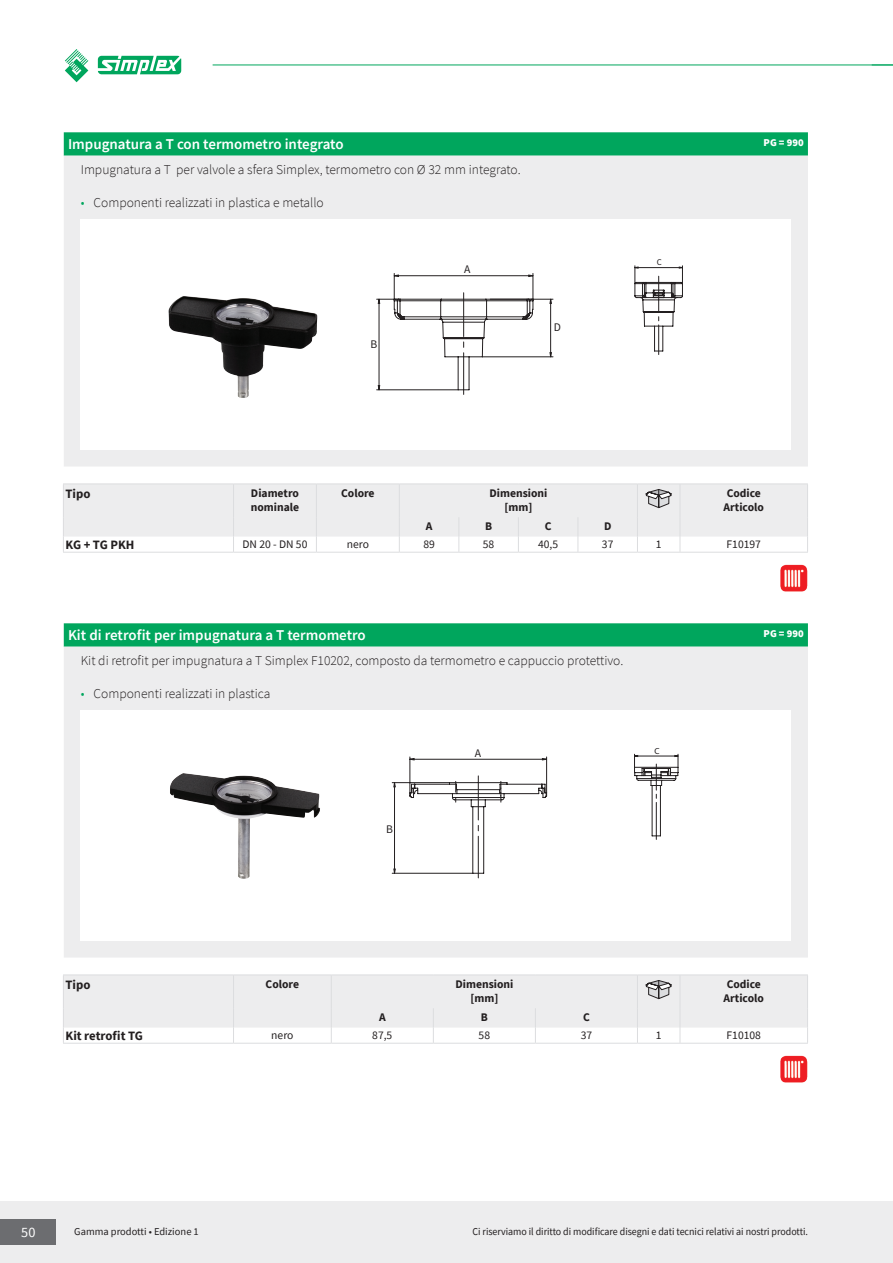
<style>
.page{position:relative;width:893px;height:1263px;background:#fff}
.page>*{position:absolute;margin:0;border:0;box-sizing:border-box;transform-origin:0 0}
.t1{font:600 15px "Source Sans Pro";color:#fff}
.t2{font:14.25px "Source Sans Pro";color:#fff}
.t3{font:300 13.5px "Source Sans Pro";color:#231f20}
.t4{font:700 12.75px "Source Sans Pro";color:#231f20}
.t5{font:700 11.7px/14px "Source Sans Pro";color:#231f20}
.t6{font:11.7px "Source Sans Pro";color:#231f20}
.t7{font:11.55px "Source Sans Pro";color:#231f20}
.t8{font:10.5px "Source Sans Pro";letter-spacing:-.005em;color:#231f20;scale:.95 1}
.t9{font:10.5px "Source Sans Pro";letter-spacing:-.005em;color:#231f20}
.t10{font:900 10.5px "Source Sans Pro";color:#fff}
.t11{font:8.85px "Source Sans Pro";color:#231f20}
.t12{font:8.85px "Myriad Pro";color:#231f20}
.s1{color:#00a65d}
</style>
<div class="page">
<div style="left:0;top:1201px;width:893px;height:62px;background:#ededee"></div>
<div style="left:0;top:1219px;width:55px;height:26px;background:#6c6d70"></div>
<hr style="left:213px;top:65px;width:680px;height:1px;background:#00a65d">
<svg style="left:65px;top:49px;width:23px;height:33px"></svg>
<svg style="left:98px;top:56px;width:83px;height:18px"></svg>
<svg style="left:64px;top:132px;width:744px;height:24px;background:#08a862"></svg>
<div style="left:64px;top:156px;width:744px;height:310px;background:#ededee"></div>
<div style="left:81px;top:219px;width:710px;height:230px;background:#fff"></div>
<img style="left:168px;top:296px;width:149px;height:102px">
<hr style="left:490px;top:299px;width:63px;height:1px;background:#231f20">
<hr style="left:482px;top:357px;width:71px;height:1px;background:#231f20">
<svg style="left:377px;top:273px;width:175px;height:121px"></svg>
<svg style="left:634px;top:266px;width:49px;height:89px"></svg>
<hr style="left:63px;top:483px;width:170px;height:1px;background:#dcdddf">
<hr style="left:233px;top:483px;width:83px;height:1px;background:#dcdddf">
<hr style="left:316px;top:483px;width:83px;height:1px;background:#dcdddf">
<hr style="left:399px;top:483px;width:60px;height:1px;background:#dcdddf">
<hr style="left:459px;top:483px;width:59px;height:1px;background:#dcdddf">
<hr style="left:518px;top:483px;width:60px;height:1px;background:#dcdddf">
<hr style="left:578px;top:483px;width:59px;height:1px;background:#dcdddf">
<hr style="left:637px;top:483px;width:43px;height:1px;background:#dcdddf">
<hr style="left:680px;top:483px;width:128px;height:1px;background:#dcdddf">
<hr style="left:63px;top:552px;width:170px;height:1px;background:#dcdddf">
<hr style="left:233px;top:552px;width:83px;height:1px;background:#dcdddf">
<hr style="left:316px;top:552px;width:83px;height:1px;background:#dcdddf">
<hr style="left:399px;top:552px;width:60px;height:1px;background:#dcdddf">
<hr style="left:459px;top:552px;width:59px;height:1px;background:#dcdddf">
<hr style="left:518px;top:552px;width:60px;height:1px;background:#dcdddf">
<hr style="left:578px;top:552px;width:59px;height:1px;background:#dcdddf">
<hr style="left:637px;top:552px;width:43px;height:1px;background:#dcdddf">
<hr style="left:680px;top:552px;width:128px;height:1px;background:#dcdddf">
<svg style="left:63px;top:484px;width:745px;height:68px"></svg>
<img style="left:781px;top:564px;width:27px;height:27px">
<svg style="left:64px;top:623px;width:744px;height:24px;background:#08a862"></svg>
<div style="left:64px;top:647px;width:744px;height:310px;background:#ededee"></div>
<div style="left:81px;top:710px;width:710px;height:230px;background:#fff"></div>
<img style="left:170px;top:773px;width:150px;height:106px">
<hr style="left:392px;top:782px;width:57px;height:1px;background:#231f20">
<hr style="left:392px;top:873px;width:81px;height:1px;background:#231f20">
<hr style="left:546px;top:757px;width:1px;height:36px;background:#231f20">
<hr style="left:410px;top:757px;width:1px;height:36px;background:#231f20">
<svg style="left:393px;top:758px;width:154px;height:120px"></svg>
<svg style="left:634px;top:754px;width:45px;height:85px"></svg>
<hr style="left:63px;top:974px;width:170px;height:1px;background:#dcdddf">
<hr style="left:233px;top:974px;width:98px;height:1px;background:#dcdddf">
<hr style="left:331px;top:974px;width:102px;height:1px;background:#dcdddf">
<hr style="left:433px;top:974px;width:102px;height:1px;background:#dcdddf">
<hr style="left:535px;top:974px;width:102px;height:1px;background:#dcdddf">
<hr style="left:637px;top:974px;width:43px;height:1px;background:#dcdddf">
<hr style="left:680px;top:974px;width:128px;height:1px;background:#dcdddf">
<hr style="left:63px;top:1043px;width:170px;height:1px;background:#dcdddf">
<hr style="left:233px;top:1043px;width:98px;height:1px;background:#dcdddf">
<hr style="left:331px;top:1043px;width:102px;height:1px;background:#dcdddf">
<hr style="left:433px;top:1043px;width:102px;height:1px;background:#dcdddf">
<hr style="left:535px;top:1043px;width:102px;height:1px;background:#dcdddf">
<hr style="left:637px;top:1043px;width:43px;height:1px;background:#dcdddf">
<hr style="left:680px;top:1043px;width:128px;height:1px;background:#dcdddf">
<svg style="left:63px;top:975px;width:745px;height:68px"></svg>
<img style="left:781px;top:1055px;width:27px;height:27px">
<p class="t1" style="left:68px;top:134px;width:277px">Impugnatura a T con termometro integrato</p>
<p class="t10" style="left:764px;top:135px;width:42px">PG = 990</p>
<p class="t3" style="left:81px;top:162px;width:441px">Impugnatura a T per valvole a sfera Simplex, termometro con Ø 32 mm integrato.</p>
<p class="t3" style="left:81px;top:194px;width:245px"><span class="s1">•</span> Componenti realizzati in plastica e metallo</p>
<p class="t6" style="left:371px;top:337px;width:8px">B</p>
<p class="t6" style="left:464px;top:262px;width:8px">A</p>
<p class="t6" style="left:554px;top:320px;width:9px">D</p>
<p class="t11" style="left:657px;top:257px;width:7px">C</p>
<p class="t4" style="left:66px;top:485px;width:26px">Tipo</p>
<p class="t5" style="left:251px;top:486px;width:50px">Diametro nominale</p>
<p class="t5" style="left:341px;top:486px;width:35px">Colore</p>
<p class="t5" style="left:489px;top:486px;width:59px;text-align:center">Dimensioni [mm]</p>
<p class="t5" style="left:724px;top:486px;width:42px">Codice<br>Articolo</p>
<p class="t5" style="left:426px;top:519px;width:8px">A</p>
<p class="t5" style="left:485px;top:519px;width:9px">B</p>
<p class="t5" style="left:545px;top:519px;width:8px">C</p>
<p class="t5" style="left:604px;top:519px;width:9px">D</p>
<p class="t4" style="left:66px;top:536px;width:70px">KG + TG PKH</p>
<p class="t7" style="left:242px;top:537px;width:66px">DN 20 - DN 50</p>
<p class="t7" style="left:347px;top:537px;width:24px">nero</p>
<p class="t7" style="left:423px;top:537px;width:13px">89</p>
<p class="t7" style="left:483px;top:537px;width:13px">58</p>
<p class="t7" style="left:538px;top:537px;width:22px">40,5</p>
<p class="t7" style="left:602px;top:537px;width:13px">37</p>
<p class="t7" style="left:656px;top:537px;width:7px">1</p>
<p class="t7" style="left:727px;top:537px;width:36px">F10197</p>
<p class="t1" style="left:68px;top:625px;width:299px">Kit di retrofit per impugnatura a T termometro</p>
<p class="t10" style="left:764px;top:626px;width:42px">PG = 990</p>
<p class="t3" style="left:81px;top:653px;width:544px">Kit di retrofit per impugnatura a T Simplex F10202, composto da termometro e cappuccio protettivo.</p>
<p class="t3" style="left:81px;top:685px;width:191px"><span class="s1">•</span> Componenti realizzati in plastica</p>
<p class="t6" style="left:386px;top:821px;width:8px">B</p>
<p class="t6" style="left:475px;top:746px;width:8px">A</p>
<p class="t12" style="left:655px;top:745px;width:7px">C</p>
<p class="t4" style="left:66px;top:976px;width:26px">Tipo</p>
<p class="t5" style="left:266px;top:977px;width:35px">Colore</p>
<p class="t5" style="left:455px;top:977px;width:59px;text-align:center">Dimensioni [mm]</p>
<p class="t5" style="left:724px;top:977px;width:42px">Codice<br>Articolo</p>
<p class="t5" style="left:379px;top:1010px;width:8px">A</p>
<p class="t5" style="left:481px;top:1010px;width:9px">B</p>
<p class="t5" style="left:583px;top:1010px;width:8px">C</p>
<p class="t4" style="left:66px;top:1027px;width:79px">Kit retrofit TG</p>
<p class="t7" style="left:271px;top:1028px;width:24px">nero</p>
<p class="t7" style="left:372px;top:1028px;width:22px">87,5</p>
<p class="t7" style="left:479px;top:1028px;width:13px">58</p>
<p class="t7" style="left:581px;top:1028px;width:13px">37</p>
<p class="t7" style="left:656px;top:1028px;width:7px">1</p>
<p class="t7" style="left:727px;top:1028px;width:36px">F10108</p>
<p class="t2" style="left:21px;top:1223px;width:16px">50</p>
<p class="t9" style="left:74px;top:1224px;width:126px">Gamma prodotti • Edizione 1</p>
<p class="t8" style="left:473px;top:1224px;width:355px">Ci riserviamo il diritto di modificare disegni e dati tecnici relativi ai nostri prodotti.</p>
</div>
